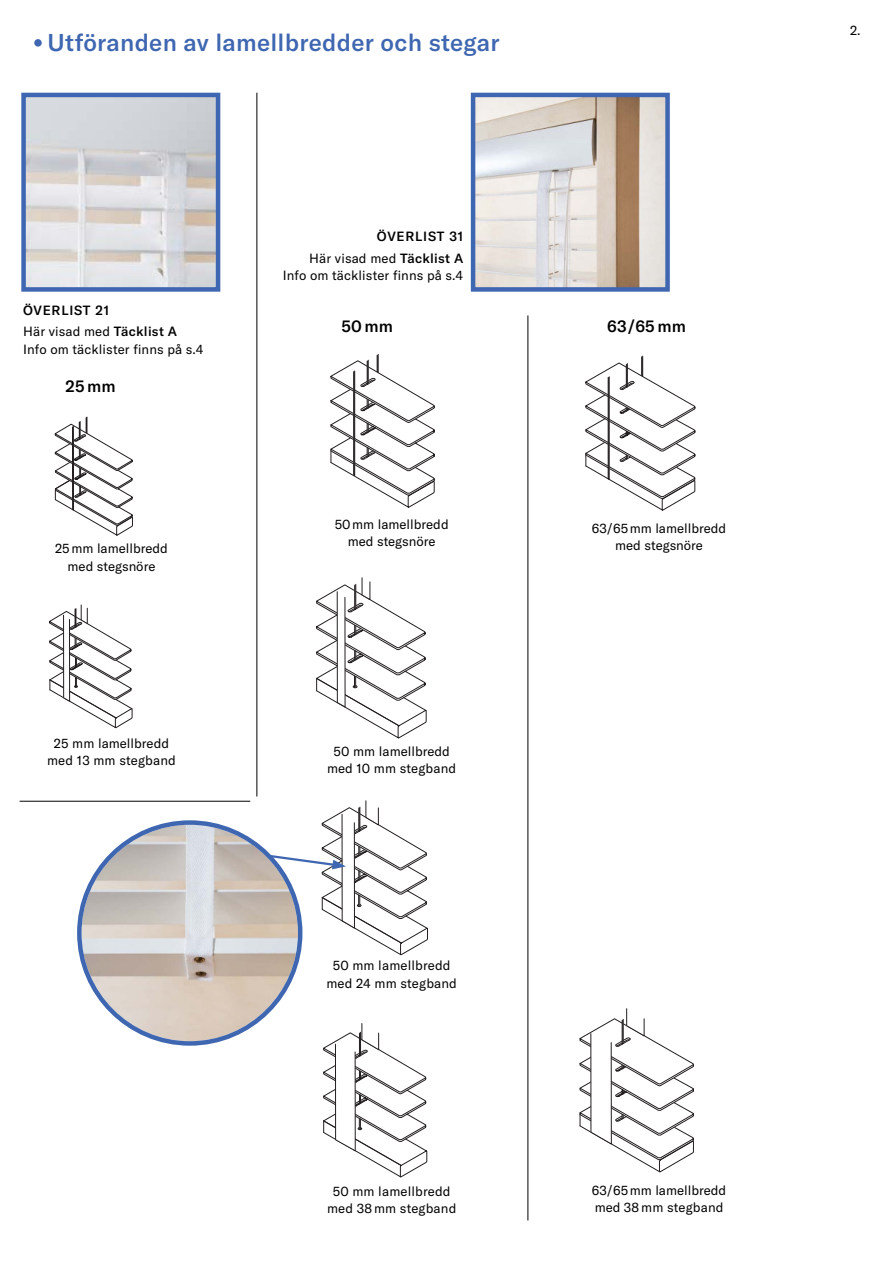
<style>
.page{position:relative;width:893px;height:1263px;background:#fff}
.page>*{position:absolute;margin:0;border:0;box-sizing:border-box;transform-origin:0 0}
.t1{font:500 24px "GT America";letter-spacing:.01em;color:#3f67b1}
.t2{font:500 16.5px "GT America";letter-spacing:.01em;color:#000}
.t3{font:13.2px/17.2px "GT America";letter-spacing:.005em;color:#000;text-align:center}
.t4{font:500 13.2px/21.8px "GT America";letter-spacing:.06em;color:#000}
.s1{font-weight:400}
</style>
<div class="page">
<svg style="left:470px;top:92px;width:200px;height:200px;background:#d5d0cd"></svg>
<svg style="left:21px;top:92px;width:200px;height:200px;background:#cccfd6"></svg>
<svg style="left:585px;top:355px;width:111px;height:156px"></svg>
<svg style="left:330px;top:354px;width:105px;height:154px"></svg>
<svg style="left:579px;top:1008px;width:115px;height:165px"></svg>
<svg style="left:49px;top:604px;width:84px;height:124px"></svg>
<svg style="left:316px;top:577px;width:111px;height:162px"></svg>
<svg style="left:323px;top:1023px;width:104px;height:155px"></svg>
<hr style="left:256px;top:93px;width:1px;height:703px;background:#000">
<hr style="left:527px;top:315px;width:1px;height:905px;background:#000">
<hr style="left:20px;top:801px;width:230px;height:1px;background:#000">
<svg style="left:55px;top:417px;width:78px;height:119px"></svg>
<div style="left:34px;top:39px;width:8px;height:8px;background:#3f67b1;border-radius:50%"></div>
<img style="left:82px;top:825px;width:216px;height:216px;border-radius:108px">
<svg style="left:267px;top:800px;width:161px;height:155px"></svg>
<h1 class="t1" style="left:47px;top:30px;width:454px">Utföranden av lamellbredder och stegar</h1>
<p class="t4" style="left:23px;top:299px;width:155px">ÖVERLIST 21<br><span class="s1">Här visad med</span> Täcklist A</p>
<p class="t3" style="left:23px;top:341px;width:182px">Info om täcklister finns på s.4</p>
<p class="t2" style="left:66px;top:378px;width:52px">25 mm</p>
<p class="t3" style="left:55px;top:541px;width:114px">25 mm lamellbredd med stegsnöre</p>
<p class="t4" style="left:309px;top:226px;width:155px;text-align:right">ÖVERLIST 31<br><span class="s1">Här visad med</span> Täcklist A</p>
<p class="t3" style="left:283px;top:268px;width:182px">Info om täcklister finns på s.4</p>
<p class="t2" style="left:341px;top:318px;width:53px">50 mm</p>
<p class="t2" style="left:607px;top:318px;width:80px">63/65 mm</p>
<p class="t3" style="left:335px;top:517px;width:116px">50 mm lamellbredd med stegsnöre</p>
<p class="t3" style="left:592px;top:520px;width:136px">63/65 mm lamellbredd med stegsnöre</p>
<p class="t3" style="left:47px;top:735px;width:130px">25 mm lamellbredd med 13 mm stegband</p>
<p class="t3" style="left:327px;top:743px;width:131px">50 mm lamellbredd med 10 mm stegband</p>
<p class="t3" style="left:326px;top:958px;width:132px">50 mm lamellbredd med 24 mm stegband</p>
<p class="t3" style="left:327px;top:1183px;width:131px">50 mm lamellbredd med 38 mm stegband</p>
<p class="t3" style="left:592px;top:1182px;width:136px;text-align:left">63/65 mm lamellbredd med 38 mm stegband</p>
<p class="t3" style="left:850px;top:23px;width:12px">2.</p>
</div>
